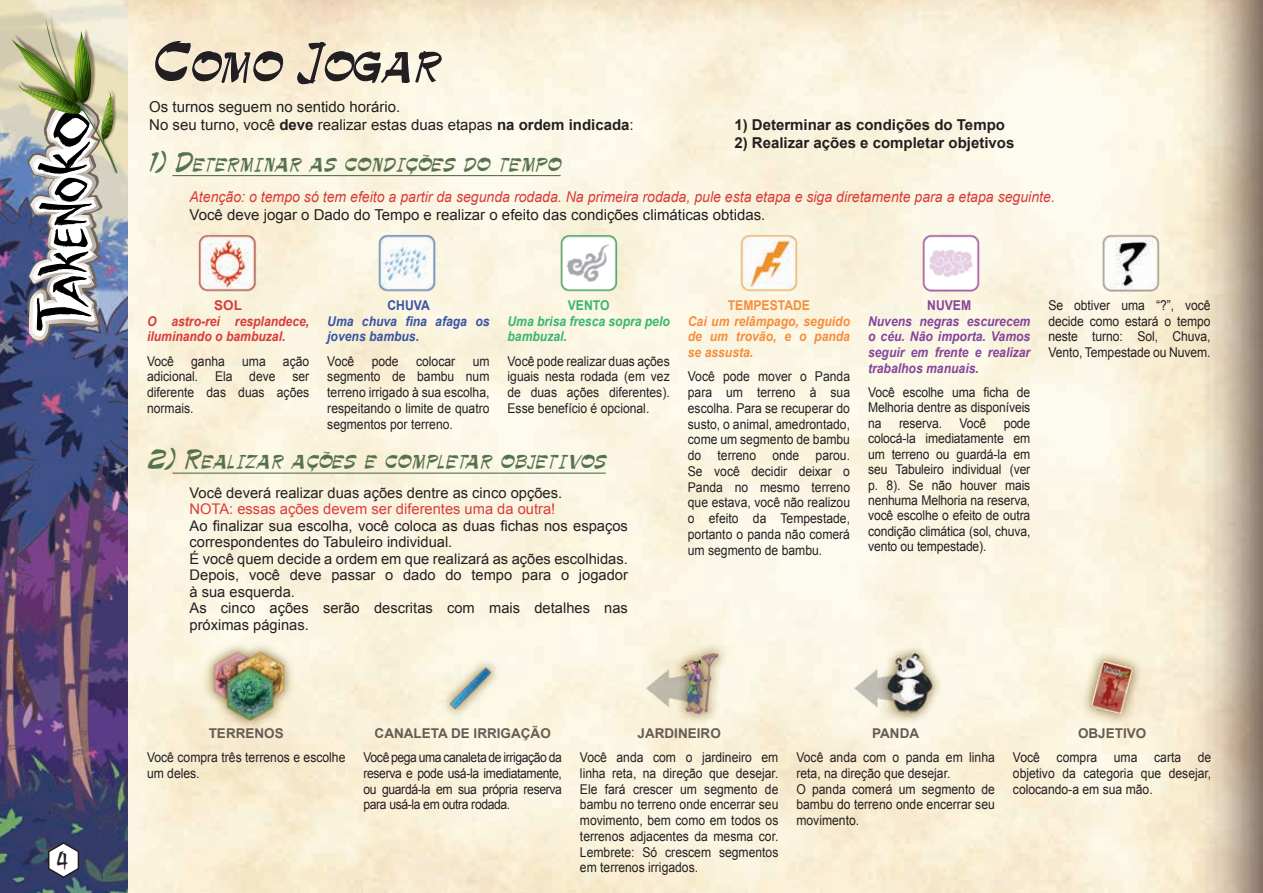
<style>
.page{position:relative;width:1263px;height:893px;background:#fff}
.page>*{position:absolute;margin:0;border:0;box-sizing:border-box;transform-origin:0 0}
.t1{font:51px "Ballot";color:#231f20}
.t2{font:30px "Raging Red Lotus BB";color:#231f20}
.t3{font:16.8px "Ballot";color:#55734b}
.t4{font:15px/18px "Arial";color:#231f20}
.t5{font:italic 15px "Arial";color:#d93c3a;scale:.94 1}
.t6{font:700 15px "Arial";color:#231f20}
.t7{font:14.7px/16.5px "Arial";color:#231f20}
.t8{font:14.7px "Arial";color:#d93c3a}
.t9{font:13.5px/15.8px "Arial";color:#231f20;text-align:justify;scale:.9 1}
.t10{font:italic 700 13.5px/15.8px "Arial";color:#86459a;text-align:justify;scale:.9 1}
.t11{font:italic 700 13.5px/15.8px "Arial";color:#f68e3d;text-align:justify;scale:.9 1}
.t12{font:700 13.5px "Arial";color:#655c56}
.t13{font:italic 700 13.5px/15.8px "Arial";color:#d93c3a;scale:.9 1}
.t14{font:italic 700 13.5px/15.8px "Arial";color:#3854a4;scale:.9 1}
.t15{font:italic 700 13.5px/15.8px "Arial";color:#39b76e;scale:.9 1}
.t16{font:700 13.5px "Arial";color:#f68e3d;scale:.9 1}
.t17{font:700 13.5px "Arial";color:#3854a4;scale:.9 1}
.t18{font:700 13.5px "Arial";color:#39b76e;scale:.9 1}
.t19{font:700 13.5px "Arial";color:#86459a;scale:.9 1}
.t20{font:700 13.5px "Arial";color:#d93c3a}
.s1{font-weight:700}
.s2{font-size:24px}
</style>
<div class="page">
<img style="left:128px;top:0;width:1135px;height:893px">
<img style="left:0;top:0;width:128px;height:893px">
<img style="left:0;top:0;width:127px;height:200px">
<img style="left:11px;top:17px;width:106px;height:327px">
<img style="left:196px;top:232px;width:62px;height:62px">
<img style="left:377px;top:232px;width:61px;height:62px">
<img style="left:558px;top:232px;width:61px;height:62px">
<img style="left:739px;top:232px;width:61px;height:62px">
<img style="left:920px;top:232px;width:61px;height:62px">
<img style="left:1100px;top:232px;width:61px;height:62px">
<img style="left:196px;top:629px;width:106px;height:112px">
<img style="left:412px;top:629px;width:106px;height:112px">
<img style="left:628px;top:629px;width:106px;height:112px">
<img style="left:844px;top:629px;width:105px;height:112px">
<img style="left:1072px;top:642px;width:80px;height:93px">
<svg style="left:154px;top:40px;width:130px;height:44px;background:#f8ecd5"></svg>
<svg style="left:296px;top:41px;width:146px;height:44px;background:#faf2dd"></svg>
<hr style="left:173px;top:175px;width:388px;height:1px;background:#55734b">
<hr style="left:173px;top:473px;width:433px;height:1px;background:#55734b">
<svg style="left:47px;top:841px;width:33px;height:38px"></svg>
<h2 class="t2" style="left:57px;top:849px;width:13px">4</h2>
<h1 class="t1" style="left:149px;top:30px;width:291px">Como Jogar</h1>
<p class="t4" style="left:149px;top:98px;width:486px">Os turnos seguem no sentido horário.<br>No seu turno, você <span class="s1">deve</span> realizar estas duas etapas <span class="s1">na ordem indicada</span>:</p>
<p class="t6" style="left:734px;top:115px;width:272px">1) Determinar as condições do Tempo</p>
<p class="t6" style="left:734px;top:133px;width:282px">2) Realizar ações e completar objetivos</p>
<p class="t3" style="left:147px;top:154px;width:415px"><span class="s2">1) D</span>ETERMINAR AS CONDIÇÕES DO TEMPO</p>
<p class="t5" style="left:190px;top:187px;width:922px">Atenção: o tempo só tem efeito a partir da segunda rodada. Na primeira rodada, pule esta etapa e siga diretamente para a etapa seguinte.</p>
<p class="t4" style="left:190px;top:205px;width:577px">Você deve jogar o Dado do Tempo e realizar o efeito das condições climáticas obtidas.</p>
<p class="t20" style="left:214px;top:296px;width:29px">SOL</p>
<p class="t13" style="left:147px;top:313px;width:182px">O astro-rei resplandece, iluminando o bambuzal.</p>
<p class="t9" style="left:147px;top:353px;width:32px">Você</p>
<p class="t9" style="left:191px;top:353px;width:39px">ganha</p>
<p class="t9" style="left:242px;top:353px;width:28px">uma</p>
<p class="t9" style="left:147px;top:353px;width:182px;text-indent:136px">ação adicional. Ela deve ser diferente das duas ações normais.</p>
<p class="t17" style="left:387px;top:296px;width:48px">CHUVA</p>
<p class="t14" style="left:327px;top:313px;width:182px">Uma chuva fina afaga os jovens bambus.</p>
<p class="t9" style="left:327px;top:353px;width:32px">Você</p>
<p class="t9" style="left:372px;top:353px;width:32px">pode</p>
<p class="t9" style="left:416px;top:353px;width:45px">colocar</p>
<p class="t9" style="left:327px;top:353px;width:182px;text-indent:145px">um segmento de bambu num terreno irrigado à sua escolha, respeitando o limite de quatro segmentos por terreno.</p>
<p class="t18" style="left:568px;top:296px;width:48px">VENTO</p>
<p class="t15" style="left:507px;top:313px;width:182px">Uma brisa fresca sopra pelo bambuzal.</p>
<p class="t9" style="left:507px;top:353px;width:182px">Você pode realizar duas ações iguais nesta rodada (em vez de duas ações diferentes).<br>Esse benefício é opcional.</p>
<p class="t3" style="left:147px;top:452px;width:460px"><span class="s2">2) R</span>EALIZAR AÇÕES E COMPLETAR OBJETIVOS</p>
<p class="t7" style="left:190px;top:484px;width:374px">Você deverá realizar duas ações dentre as cinco opções.</p>
<p class="t8" style="left:190px;top:499px;width:367px">NOTA: essas ações devem ser diferentes uma da outra!</p>
<p class="t7" style="left:190px;top:517px;width:440px">Ao finalizar sua escolha, você coloca as duas fichas nos espaços correspondentes do Tabuleiro individual.<br>É você quem decide a ordem em que realizará as ações escolhidas.<br>Depois, você deve passar o dado do tempo para o jogador à sua esquerda.<br>As cinco ações serão descritas com mais detalhes nas próximas páginas.</p>
<p class="t16" style="left:728px;top:296px;width:93px">TEMPESTADE</p>
<p class="t11" style="left:688px;top:313px;width:182px">Cai um relâmpago, seguido de um trovão, e o panda se assusta.</p>
<p class="t9" style="left:688px;top:369px;width:182px">Você pode mover o Panda para um terreno à sua escolha. Para se recuperar do susto, o animal, amedrontado, come um segmento de bambu do terreno onde parou.<br>Se você decidir deixar o Panda no mesmo terreno que estava, você não realizou o efeito da Tempestade, portanto o panda não comerá um segmento de bambu.</p>
<p class="t19" style="left:927px;top:296px;width:50px">NUVEM</p>
<p class="t10" style="left:868px;top:313px;width:182px">Nuvens negras escurecem o céu. Não importa. Vamos seguir em frente e realizar trabalhos manuais.</p>
<p class="t9" style="left:868px;top:384px;width:182px">Você escolhe uma ficha de Melhoria dentre as disponíveis na</p>
<p class="t9" style="left:899px;top:415px;width:49px">reserva.</p>
<p class="t9" style="left:959px;top:415px;width:31px">Você</p>
<p class="t9" style="left:868px;top:415px;width:182px;text-indent:136px">pode colocá-la imediatamente em um terreno ou guardá-la em seu Tabuleiro individual (ver p. 8). Se não houver mais nenhuma Melhoria na reserva, você escolhe o efeito de outra condição climática (sol, chuva, vento ou tempestade).</p>
<p class="t9" style="left:1048px;top:297px;width:182px">Se obtiver uma “?”, você decide como estará o tempo neste turno: Sol, Chuva, Vento, Tempestade ou Nuvem.</p>
<p class="t12" style="left:209px;top:724px;width:77px">TERRENOS</p>
<p class="t9" style="left:147px;top:749px;width:222px">Você compra três terrenos e escolhe um deles.</p>
<p class="t12" style="left:375px;top:724px;width:178px">CANALETA DE IRRIGAÇÃO</p>
<p class="t9" style="left:363px;top:749px;width:222px">Você pega uma canaleta de irrigação da reserva e pode usá-la imediatamente, ou guardá-la em sua própria reserva para usá-la em outra rodada.</p>
<p class="t12" style="left:637px;top:724px;width:85px">JARDINEIRO</p>
<p class="t9" style="left:580px;top:749px;width:222px">Você anda com o jardineiro em linha reta, na direção que desejar.<br>Ele fará crescer um segmento de bambu no terreno onde encerrar seu movimento, bem como em todos os terrenos adjacentes da mesma cor.<br>Lembrete: Só crescem segmentos em terrenos irrigados.</p>
<p class="t12" style="left:872px;top:724px;width:48px">PANDA</p>
<p class="t9" style="left:796px;top:749px;width:222px;text-align:left">Você anda com o panda em linha reta, na direção que desejar.<br>O panda comerá um segmento de bambu do terreno onde encerrar seu movimento.</p>
<p class="t12" style="left:1078px;top:724px;width:70px">OBJETIVO</p>
<p class="t9" style="left:1013px;top:749px;width:222px">Você compra uma carta de objetivo da categoria que desejar, colocando-a em sua mão.</p>
</div>
